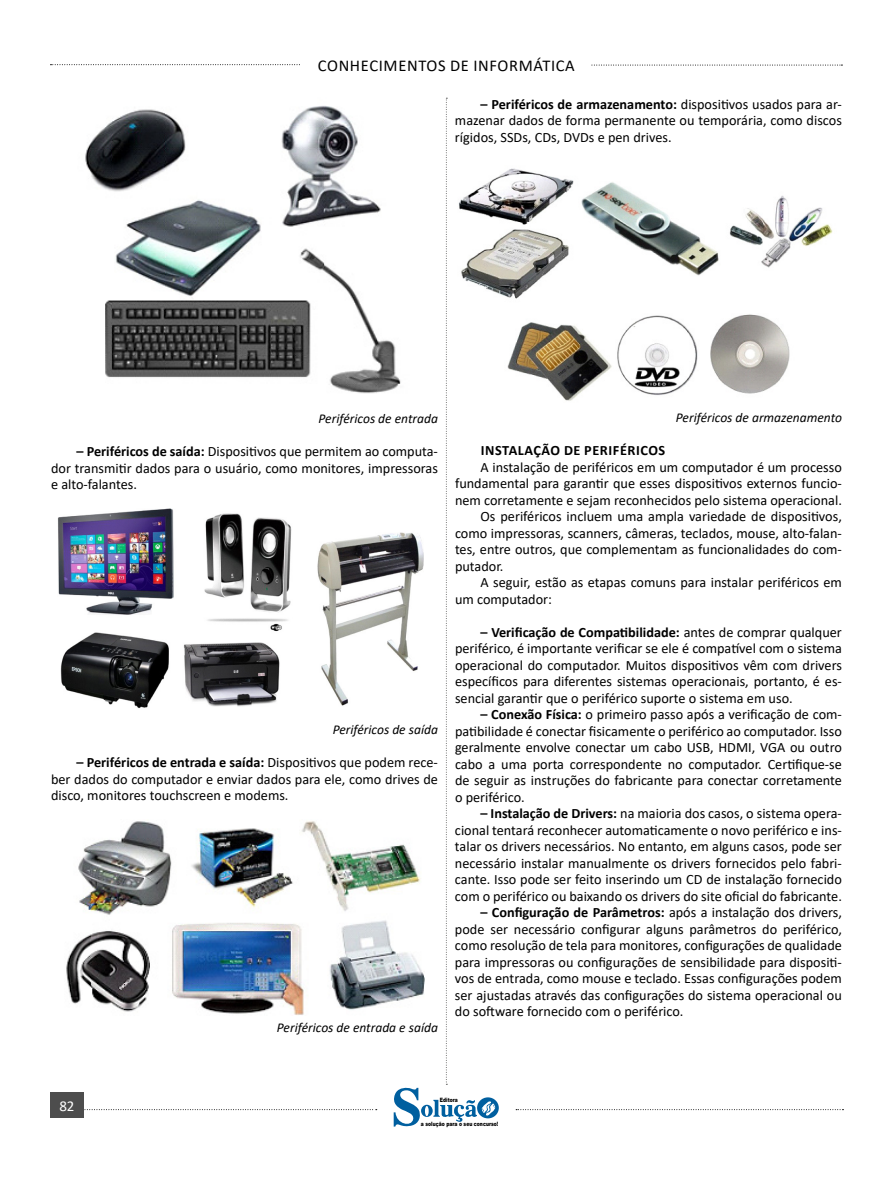
<style>
.page{position:relative;width:893px;height:1191px;background:#fff}
.page>*{position:absolute;margin:0;border:0;box-sizing:border-box;transform-origin:0 0}
.t1{font:16.5px "Calibri 2";letter-spacing:.04em;color:#000}
.t2{font:15px "Calibri 2";color:#fff}
.TEXTO_BASE{font:14.25px/16.5px "Calibri";color:#000;text-align:justify}
.TEXTO_BASE-2{font:700 14.25px "Calibri";letter-spacing:.04em;color:#000}
.FONT_REF{font:italic 13.5px "Calibri";color:#000}
.t3{font:900 6px "Arial";color:#000;scale:.76 1}
.s1{font-weight:700}
.s2{font-family:"Calibri 2"}
</style>
<div class="page">
<svg style="left:84px;top:1109px;width:293px;height:1px"></svg>
<svg style="left:50px;top:64px;width:250px;height:1px"></svg>
<svg style="left:591px;top:65px;width:251px;height:1px"></svg>
<svg style="left:516px;top:1109px;width:327px;height:1px"></svg>
<div style="left:50px;top:1092px;width:34px;height:26px;background:#4d4d4d"></div>
<svg style="left:394px;top:98px;width:105px;height:1029px"></svg>
<img style="left:85px;top:98px;width:345px;height:308px">
<img style="left:58px;top:508px;width:373px;height:209px">
<img style="left:66px;top:819px;width:358px;height:196px">
<img style="left:458px;top:161px;width:375px;height:244px">
<p class="t1" style="left:318px;top:54px;width:259px">CONHECIMENTOS DE INFORMÁTICA</p>
<p class="TEXTO_BASE" style="left:455px;top:95px;width:388px;text-indent:26px"><span class="s1">– Periféricos de armazenamento:</span> dispositivos usados para ar&shy;mazenar dados de forma permanente ou temporária, como discos rígidos, SSDs, CDs, DVDs e pen drives.</p>
<p class="FONT_REF" style="left:319px;top:409px;width:121px">Periféricos de entrada</p>
<p class="TEXTO_BASE" style="left:51px;top:443px;width:388px;text-indent:26px"><span class="s1">– Periféricos de saída:</span> Dispositivos que permitem ao computa&shy;dor transmitir dados para o usuário, como monitores, impressoras <span class="s2">e alto-falantes.</span></p>
<p class="FONT_REF" style="left:333px;top:720px;width:107px">Periféricos de saída</p>
<p class="TEXTO_BASE" style="left:51px;top:754px;width:388px;text-indent:26px"><span class="s1">– Periféricos de entrada e saída:</span> Dispositivos que podem rece&shy;ber dados do computador e enviar dados para ele, como drives de disco, monitores touchscreen e modems.</p>
<p class="FONT_REF" style="left:277px;top:1018px;width:163px">Periféricos de entrada e saída</p>
<p class="FONT_REF" style="left:676px;top:408px;width:168px">Periféricos de armazenamento</p>
<p class="TEXTO_BASE-2" style="left:481px;top:440px;width:186px">INSTALAÇÃO DE PERIFÉRICOS</p>
<p class="TEXTO_BASE" style="left:455px;top:458px;width:388px;text-indent:26px">A instalação de periféricos em um computador é um processo fundamental para garantir que esses dispositivos externos funcio&shy;nem corretamente e sejam reconhecidos pelo sistema operacional.</p>
<p class="TEXTO_BASE" style="left:455px;top:508px;width:388px;text-indent:26px">Os periféricos incluem uma ampla variedade de dispositivos, <span class="s2">como impressoras, scanners, câmeras, teclados, mouse, alto-falan&shy;</span>tes, entre outros, que complementam as funcionalidades do com&shy;<span class="s2">putador.</span></p>
<p class="TEXTO_BASE" style="left:455px;top:574px;width:388px;text-indent:26px">A seguir, estão as etapas comuns para instalar periféricos em um computador:</p>
<p class="TEXTO_BASE" style="left:455px;top:623px;width:388px;text-indent:26px"><span class="s1">– Verificação de Compatibilidade:</span> antes de comprar qualquer periférico, é importante verificar se ele é compatível com o sistema operacional do computador. Muitos dispositivos vêm com drivers específicos para diferentes sistemas operacionais, portanto, é es&shy;sencial garantir que o periférico suporte o sistema em uso.</p>
<p class="TEXTO_BASE" style="left:455px;top:706px;width:388px;text-indent:26px"><span class="s1">– Conexão Física:</span> o primeiro passo após a verificação de com&shy;patibilidade é conectar fisicamente o periférico ao computador. Isso geralmente envolve conectar um cabo USB, HDMI, VGA ou outro cabo a uma porta correspondente no computador. Certifique-se <span class="s2">de seguir as instruções do fabricante para conectar corretamente </span>o periférico.</p>
<p class="TEXTO_BASE" style="left:455px;top:805px;width:388px;text-indent:26px"><span class="s1">– Instalação de Drivers:</span> <span class="s2">na maioria dos casos, o sistema opera&shy;</span>cional tentará reconhecer automaticamente o novo periférico e ins&shy;talar os drivers necessários. No entanto, em alguns casos, pode ser necessário instalar manualmente os drivers fornecidos pelo fabri&shy;cante. Isso pode ser feito inserindo um CD de instalação fornecido com o periférico ou baixando os drivers do site oficial do fabricante.</p>
<p class="TEXTO_BASE" style="left:455px;top:904px;width:388px;text-indent:26px"><span class="s1">– Configuração de Parâmetros:</span> após a instalação dos drivers, pode ser necessário configurar alguns parâmetros do periférico, como resolução de tela para monitores, configurações de qualidade para impressoras ou configurações de sensibilidade para dispositi&shy;vos de entrada, como mouse e teclado. Essas configurações podem ser ajustadas através das configurações do sistema operacional ou do software fornecido com o periférico.</p>
<p class="t2" style="left:56px;top:1097px;width:20px">8282</p>
<p class="t3" style="left:440px;top:1095px;width:25px">Editora</p>
<p class="t3" style="left:421px;top:1119px;width:103px">a solução para o seu concurso!</p>
</div>
